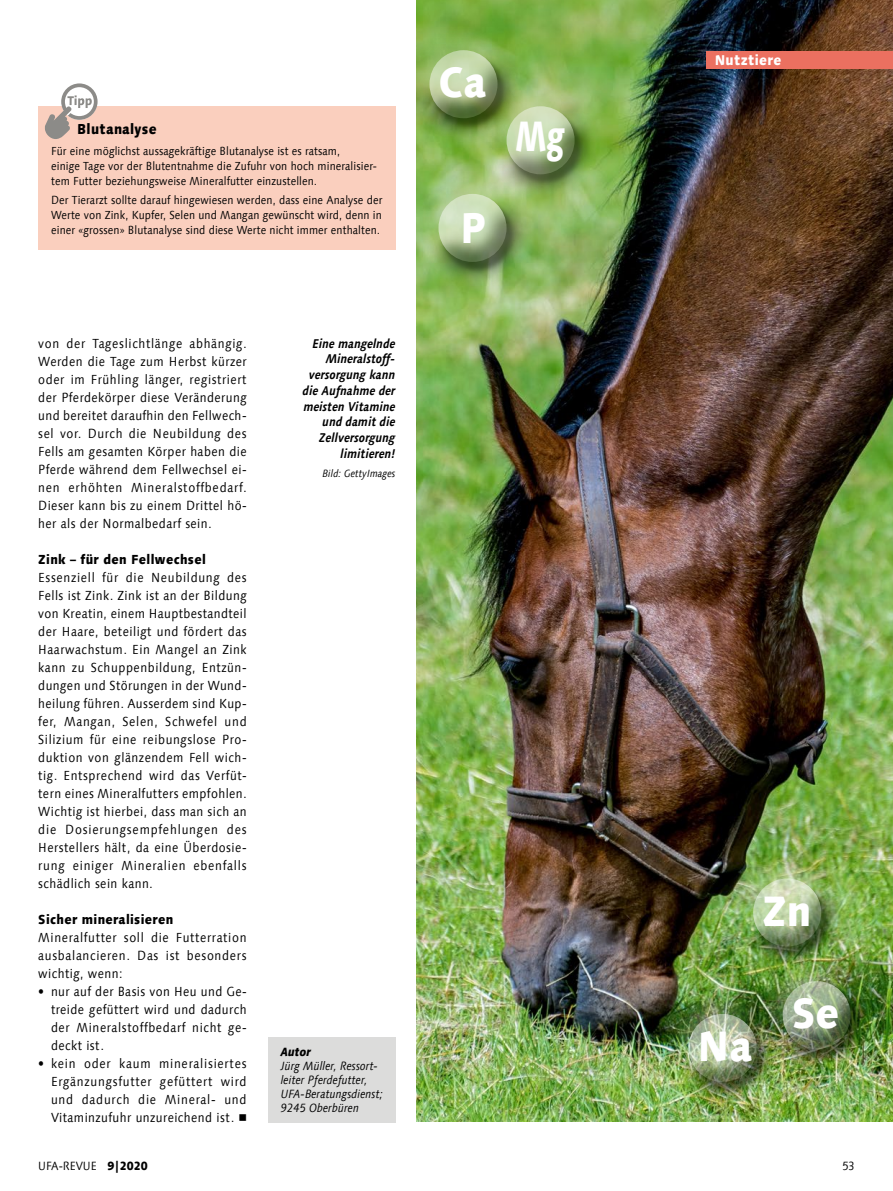
<style>
.page{position:relative;width:893px;height:1191px;background:#fff}
.page>*{position:absolute;margin:0;border:0;box-sizing:border-box;transform-origin:0 0}
.t1{font:800 42.75px "Linotype Syntax Com";letter-spacing:-.005em;color:#fff;scale:.9 1}
.t2{font:800 42.75px "Linotype Syntax Com";letter-spacing:-.005em;color:#fff;scale:.69 1}
.t3{font:800 14.25px "Linotype Syntax Com";letter-spacing:.02em;color:#000;scale:.9 1}
.t4{font:800 14.25px "Linotype Syntax Com";letter-spacing:.025em;color:#fff;scale:.9 1}
.t5{font:13.2px/18px "Linotype Syntax Com";letter-spacing:.035em;color:#000;text-align:justify;scale:.9 1}
.t6{font:800 13.2px "Linotype Syntax Com";letter-spacing:.025em;color:#000;scale:.9 1}
.t7{font:italic 700 12.75px/15.8px "Linotype Syntax Com";letter-spacing:.005em;color:#000;text-align:right;scale:.9 1}
.t8{font:italic 12px/14px "Linotype Syntax Com";color:#000;scale:.9 1}
.t9{font:12px "Linotype Syntax Com";color:#000;scale:.9 1}
.t10{font:italic 800 12px "Linotype Syntax Com";color:#000;scale:.9 1}
.t11{font:12px "Linotype Syntax Com";color:#000;scale:.88 1}
.t12{font:11.7px/15px "Linotype Syntax Com";letter-spacing:.01em;color:#000;scale:.9 1}
.t13{font:italic 10.5px "Linotype Syntax Com";color:#000;scale:.9 1}
.s1{font-family:"Universal Newswith Comm Pi"}
.s2{font-weight:800}
</style>
<div class="page">
<div style="left:38px;top:106px;width:357px;height:143px;background:#facfbe"></div>
<img style="left:417px;top:0;width:476px;height:1122px">
<div style="left:727px;top:851px;width:106px;height:89px;background:#fff;opacity:.59"></div>
<div style="left:737px;top:879px;width:111px;height:94px;background:#000;opacity:.78"></div>
<div style="left:403px;top:23px;width:106px;height:89px;background:#fff;opacity:.59"></div>
<div style="left:414px;top:51px;width:110px;height:94px;background:#000;opacity:.78"></div>
<div style="left:412px;top:167px;width:106px;height:88px;background:#fff;opacity:.59"></div>
<div style="left:423px;top:195px;width:111px;height:94px;background:#000;opacity:.78"></div>
<div style="left:756px;top:954px;width:107px;height:88px;background:#fff;opacity:.59"></div>
<div style="left:767px;top:982px;width:111px;height:94px;background:#000;opacity:.78"></div>
<div style="left:662px;top:987px;width:106px;height:88px;background:#fff;opacity:.59"></div>
<div style="left:673px;top:1014px;width:111px;height:95px;background:#000;opacity:.78"></div>
<div style="left:480px;top:79px;width:106px;height:89px;background:#fff;opacity:.59"></div>
<div style="left:491px;top:107px;width:111px;height:94px;background:#000;opacity:.78"></div>
<div style="left:706px;top:51px;width:187px;height:17px;background:#eb7060"></div>
<div style="left:268px;top:1037px;width:128px;height:86px;background:#dcdcdb"></div>
<svg style="left:45px;top:83px;width:53px;height:56px"></svg>
<p class="t3" style="left:77px;top:119px;width:90px">Blutanalyse</p>
<p class="t12" style="left:51px;top:143px;width:363px">Für eine möglichst aussagekräftige Blutanalyse ist es ratsam,<br>einige Tage vor der Blutentnahme die Zufuhr von hoch mineralisier&shy;tem Futter beziehungsweise Mineralfutter einzustellen.</p>
<p class="t12" style="left:51px;top:193px;width:370px;text-align:justify">Der Tierarzt sollte darauf hingewiesen werden, dass eine Analyse der Werte von Zink, Kupfer, Selen und Mangan gewünscht wird, denn in einer «grossen» Blutanalyse sind diese Werte nicht immer enthalten.</p>
<p class="t5" style="left:38px;top:334px;width:233px">von der Tageslichtlänge abhängig.<br>Werden die Tage zum Herbst kürzer oder im Frühling länger, registriert der Pferdekörper diese Veränderung und bereitet daraufhin den Fellwech&shy;sel vor. Durch die Neubildung des Fells am gesamten Körper haben die Pferde während dem Fellwechsel ei&shy;nen erhöhten Mineralstoffbedarf.<br>Dieser kann bis zu einem Drittel hö&shy;her als der Normalbedarf sein.</p>
<p class="t6" style="left:38px;top:550px;width:188px">Zink – für den Fellwechsel</p>
<p class="t5" style="left:38px;top:568px;width:233px">Essenziell für die Neubildung des Fells ist Zink. Zink ist an der Bildung von Kreatin, einem Hauptbestandteil der Haare, beteiligt und fördert das Haarwachstum. Ein Mangel an Zink kann zu Schuppenbildung, Entzün&shy;dungen und Störungen in der Wund&shy;heilung führen. Ausserdem sind Kup&shy;fer, Mangan, Selen, Schwefel und Silizium für eine reibungslose Pro&shy;duktion von glänzendem Fell wich&shy;tig. Entsprechend wird das Verfüt&shy;tern eines Mineralfutters empfohlen.<br>Wichtig ist hierbei, dass man sich an die Dosierungsempfehlungen des Herstellers hält, da eine Überdosie&shy;rung einiger Mineralien ebenfalls schädlich sein kann.</p>
<p class="t6" style="left:38px;top:910px;width:151px">Sicher mineralisieren</p>
<p class="t5" style="left:38px;top:928px;width:233px">Mineralfutter soll die Futterration ausbalancieren. Das ist besonders wichtig, wenn:</p>
<p class="t5" style="left:51px;top:982px;width:219px;text-indent:-13px">• nur auf der Basis von Heu und Ge&shy;treide gefüttert wird und dadurch der Mineralstoffbedarf nicht ge&shy;deckt ist.</p>
<p class="t5" style="left:51px;top:1054px;width:219px;text-indent:-13px">• kein oder kaum mineralisiertes Ergänzungsfutter gefüttert wird und dadurch die Mineral- und Vitaminzufuhr unzureichend ist. <span class="s1">n</span></p>
<p class="t7" style="left:303px;top:335px;width:104px">Eine mangelnde<br>Mineralstoff&shy;versorgung kann die Aufnahme der meisten Vitamine und damit die<br>Zellversorgung limitieren!</p>
<p class="t13" style="left:323px;top:467px;width:83px">Bild: GettyImages</p>
<p class="t10" style="left:281px;top:1044px;width:35px">Autor</p>
<p class="t8" style="left:281px;top:1059px;width:115px">Jürg Müller, Ressort&shy;leiter Pferdefutter,<br>UFA-Beratungsdienst;<br>9245 Oberbüren</p>
<h1 class="t1" style="left:438px;top:55px;width:55px">Ca</h1>
<h1 class="t1" style="left:460px;top:201px;width:30px">P</h1>
<h1 class="t2" style="left:516px;top:109px;width:73px">Mg</h1>
<p class="t4" style="left:715px;top:51px;width:76px">Nutztiere</p>
<h1 class="t1" style="left:762px;top:883px;width:55px">Zn</h1>
<h1 class="t1" style="left:698px;top:1018px;width:62px">Na</h1>
<h1 class="t1" style="left:792px;top:985px;width:54px">Se</h1>
<p class="t9" style="left:38px;top:1158px;width:123px">UFA-REVUE <span class="s2">9|2020</span></p>
<p class="t11" style="left:842px;top:1158px;width:16px">53</p>
</div>
